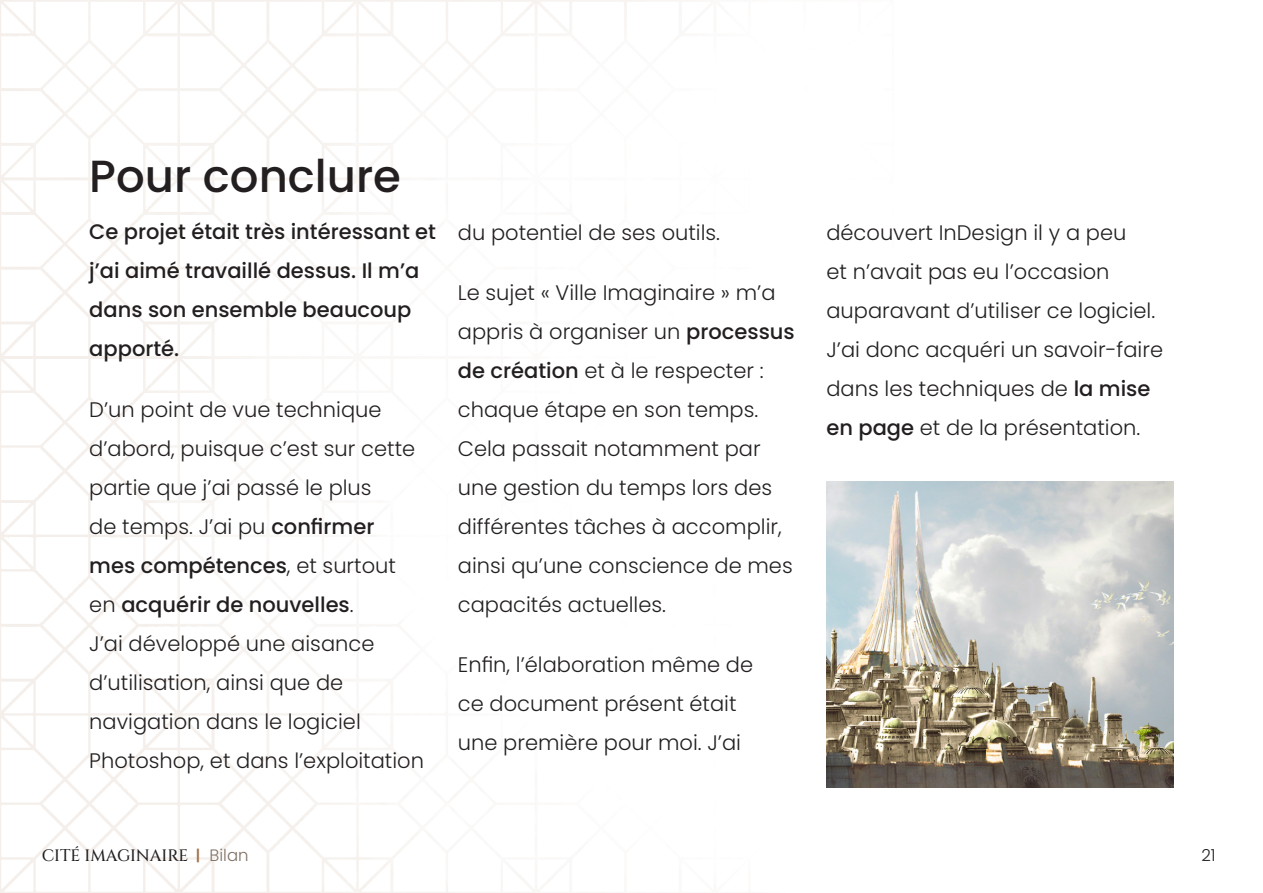
<style>
.page{position:relative;width:1263px;height:893px;background:#fff}
.page>*{position:absolute;margin:0;border:0;box-sizing:border-box;transform-origin:0 0}
.titre_sous_chapitre{font:500 45px "Poppins";color:#231f20}
.t1{font:300 21px/39px "Poppins";color:#231f20}
.t2{font:500 21px/39px "Poppins";color:#231f20}
.t3{font:500 16.5px "Cinzel";color:#231f20}
.t4{font:300 16.5px "Poppins";color:#231f20}
.s1{font-weight:500}
.s2{font-family:"Barlow";font-weight:600;color:#9e704a}
.s3{font-family:"Poppins";font-weight:300;color:#807164}
</style>
<div class="page">
<img style="left:0;top:0;width:893px;height:893px">
<img style="left:826px;top:481px;width:348px;height:306px">
<p class="titre_sous_chapitre" style="left:89px;top:150px;width:313px">Pour conclure</p>
<p class="t2" style="left:89px;top:213px;width:348px">Ce projet était très intéressant et j’ai aimé travaillé dessus. Il m’a dans son ensemble beaucoup apporté.</p>
<p class="t1" style="left:89px;top:390px;width:336px">D’un point de vue technique d’abord, puisque c’est sur cette partie que j’ai passé le plus<br>de temps. J’ai pu <span class="s1">confirmer mes compétences</span>, et surtout en <span class="s1">acquérir de nouvelles</span>.<br>J’ai développé une aisance d’utilisation, ainsi que de navigation dans le logiciel<br>Photoshop, et dans l’exploitation</p>
<p class="t1" style="left:458px;top:213px;width:264px">du potentiel de ses outils.</p>
<p class="t1" style="left:458px;top:273px;width:338px">Le sujet « Ville Imaginaire » m’a appris à organiser un <span class="s1">processus de création</span> et à le respecter : chaque étape en son temps.<br>Cela passait notamment par une gestion du temps lors des différentes tâches à accomplir, ainsi qu’une conscience de mes capacités actuelles.</p>
<p class="t1" style="left:458px;top:645px;width:297px">Enfin, l’élaboration même de ce document présent était une première pour moi. J’ai</p>
<p class="t1" style="left:826px;top:213px;width:338px">découvert InDesign il y a peu<br>et n’avait pas eu l’occasion auparavant d’utiliser ce logiciel.<br>J’ai donc acquéri un savoir-faire dans les techniques de <span class="s1">la mise en page</span> et de la présentation.</p>
<p class="t3" style="left:42px;top:845px;width:208px">CITÉ IMAGINAIRE <span class="s2">|</span> <span class="s3">Bilan</span></p>
<p class="t4" style="left:1201px;top:846px;width:16px">21</p>
</div>
